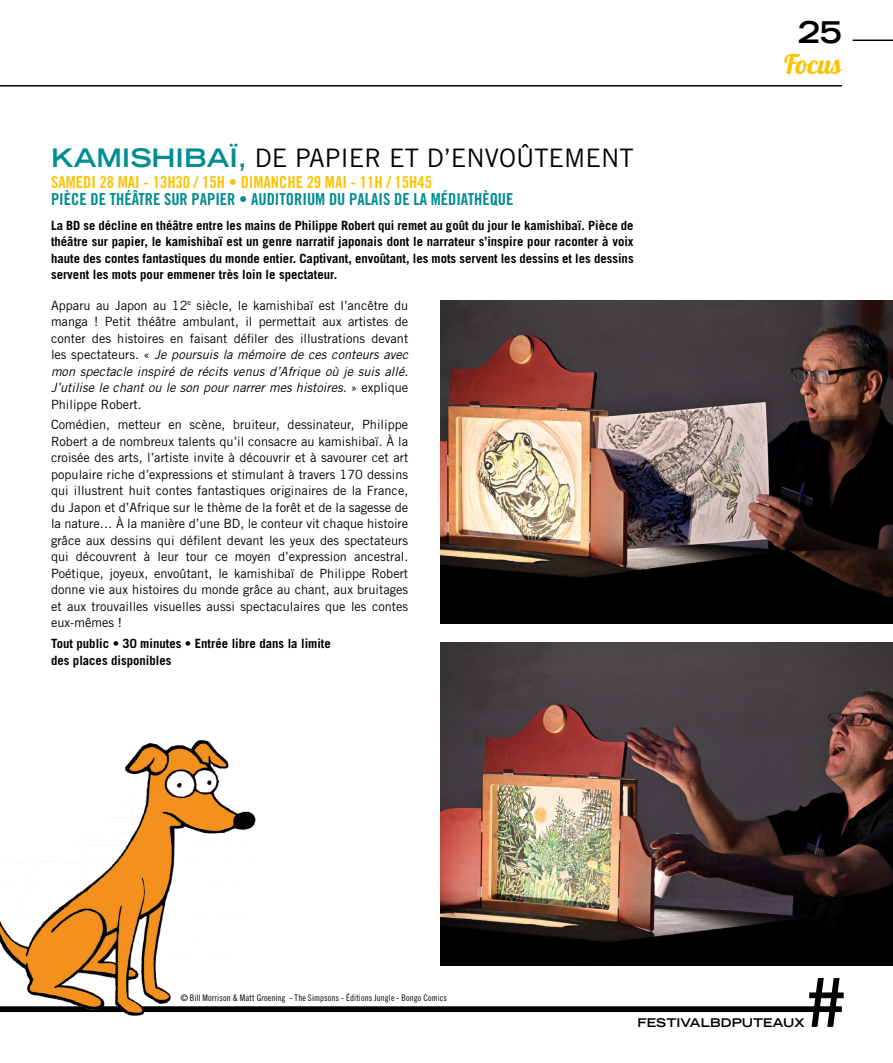
<style>
.page{position:relative;width:893px;height:1063px;background:#fff}
.page>*{position:absolute;margin:0;border:0;box-sizing:border-box;transform-origin:0 0}
.t1{font:700 expanded 30px "Trade Gothic LT Std";color:#000}
.t2{font:27px "Lobster 1.4";color:#fdc300}
.t3{font:25.5px "Trade Gothic LT Std";color:#000}
.t4{font:16.5px "Trade Gothic LT Std Bd Cn 20";color:#008d93}
.t5{font:16.5px "Trade Gothic LT Std Bd Cn 20";color:#fdc300}
.t6{font:12.75px/16.5px "Trade Gothic LT Std";color:#000;text-align:justify}
.t7{font:700 12.75px/16.5px "Trade Gothic LT Std";color:#000;text-align:justify}
.t8{font:700 expanded 12px "Trade Gothic LT Std";letter-spacing:.005em;color:#000}
.t9{font:9px "Trade Gothic LT Std Cn 18";letter-spacing:.015em;color:#000}
.s1{font-weight:700;font-stretch:expanded;color:#008d93}
.s2{font-style:italic}
</style>
<div class="page">
<img style="left:440px;top:301px;width:453px;height:323px">
<img style="left:440px;top:642px;width:453px;height:324px">
<hr style="left:0;top:85px;width:842px;height:2px;background:#000">
<svg style="left:313px;top:978px;width:531px;height:49px"></svg>
<hr style="left:853px;top:40px;width:40px;height:1px;background:#000">
<img style="left:0;top:740px;width:313px;height:276px">
<h1 class="t1" style="left:798px;top:13px;width:45px">25</h1>
<h3 class="t3" style="left:51px;top:143px;width:584px"><span class="s1">KAMISHIBAÏ,</span> DE PAPIER ET D’ENVOÛTEMENT</h3>
<p class="t5" style="left:51px;top:172px;width:383px">SAMEDI 28 MAI - 13H30 / 15H • DIMANCHE 29 MAI - 11H / 15H45</p>
<p class="t4" style="left:51px;top:189px;width:464px">PIÈCE DE THÉÂTRE SUR PAPIER • AUDITORIUM DU PALAIS DE LA MÉDIATHÈQUE</p>
<p class="t7" style="left:51px;top:217px;width:584px">La BD se décline en théâtre entre les mains de Philippe Robert qui remet au goût du jour le kamishibaï. Pièce de théâtre sur papier, le kamishibaï est un genre narratif japonais dont le narrateur s’inspire pour raconter à voix haute des contes fantastiques du monde entier. Captivant, envoûtant, les mots servent les dessins et les dessins servent les mots pour emmener très loin le spectateur.</p>
<p class="t6" style="left:51px;top:297px;width:359px">Apparu au Japon au 12<sup>e</sup> siècle, le kamishibaï est l’ancêtre du manga ! Petit théâtre ambulant, il permettait aux artistes de conter des histoires en faisant défiler des illustrations devant les spectateurs. « <span class="s2">Je poursuis la mémoire de ces conteurs avec mon spectacle inspiré de récits venus d’Afrique où je suis allé.<br>J’utilise le chant ou le son pour narrer mes histoires.</span> » explique Philippe Robert.</p>
<p class="t6" style="left:51px;top:417px;width:359px">Comédien, metteur en scène, bruiteur, dessinateur, Philippe Robert a de nombreux talents qu’il consacre au kamishibaï. À la croisée des arts, l’artiste invite à découvrir et à savourer cet art populaire riche d’expressions et stimulant à travers 170 dessins qui illustrent huit contes fantastiques originaires de la France, du Japon et d’Afrique sur le thème de la forêt et de la sagesse de la nature… À la manière d’une BD, le conteur vit chaque histoire grâce aux dessins qui défilent devant les yeux des spectateurs qui découvrent à leur tour ce moyen d’expression ancestral.<br>Poétique, joyeux, envoûtant, le kamishibaï de Philippe Robert donne vie aux histoires du monde grâce au chant, aux bruitages et aux trouvailles visuelles aussi spectaculaires que les contes eux-mêmes !</p>
<p class="t7" style="left:51px;top:635px;width:281px">Tout public • 30 minutes • Entrée libre dans la limite des places disponibles</p>
<p class="t9" style="left:181px;top:993px;width:268px">© Bill Morrison &amp; Matt Groening - The Simpsons - Éditions Jungle - Bongo Comics</p>
<h2 class="t2" style="left:784px;top:47px;width:59px">Focus</h2>
<p class="t8" style="left:637px;top:1015px;width:169px">FESTIVALBDPUTEAUX</p>
</div>
